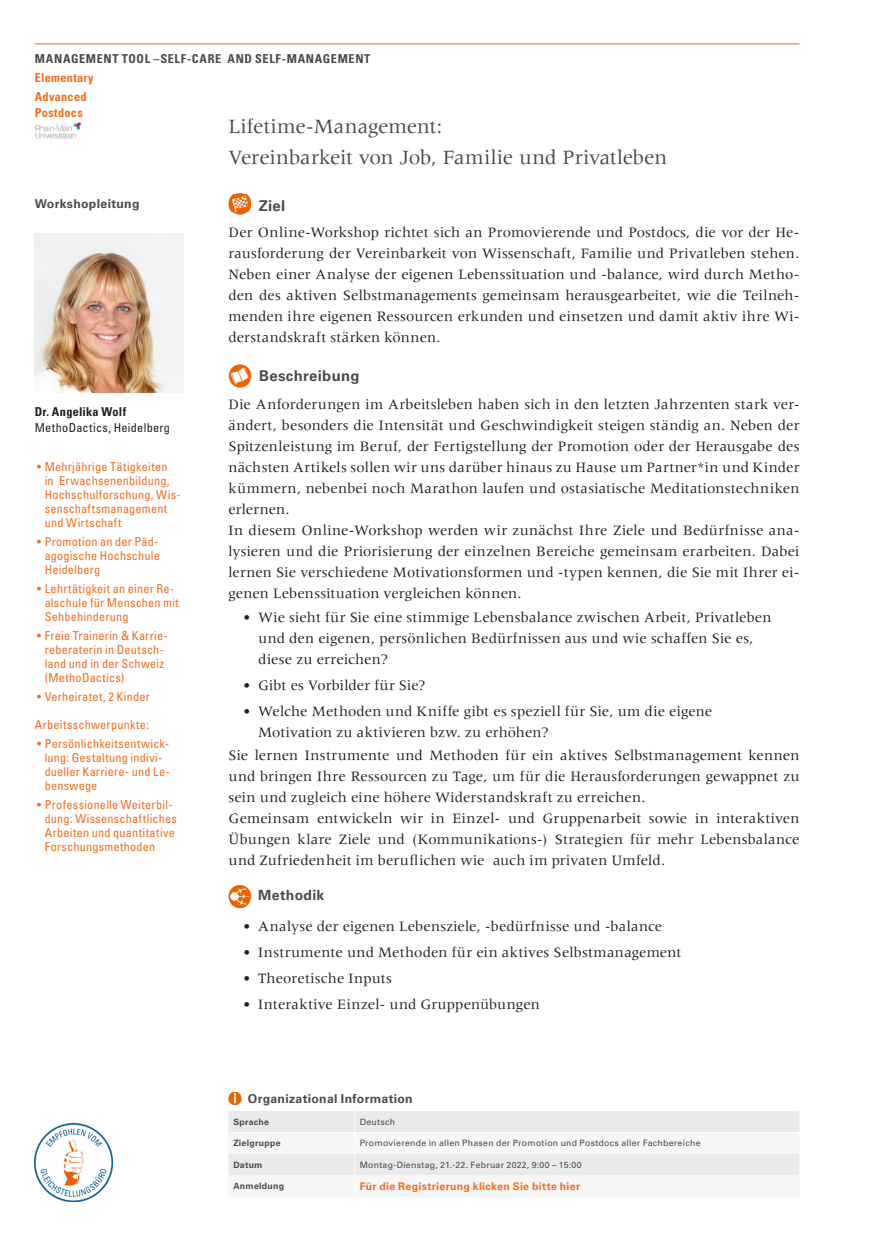
<style>
.page{position:relative;width:869px;height:1241px;background:#fff}
.page>*{position:absolute;margin:0;border:0;box-sizing:border-box;transform-origin:0 0}
.Kurse{font:21px "Meridien LT Std";letter-spacing:-.01em;color:#4c4b46}
.mengentext{font:14.88px/21px "Meridien LT Std";letter-spacing:.01em;color:#231f20;text-align:justify}
.Objective_Descriptio{font:700 14.88px "Univers LT Std";letter-spacing:.02em;color:#4c4b46}
.mengentext-2{font:700 14px "Univers LT Std";letter-spacing:.025em;color:#4c4b46}
.Trainer_Biografie{font:condensed 12.25px/14px "Univers LT Std";letter-spacing:.02em;color:#ef6d20}
.Kopf_Tools{font:700 condensed 12.25px "Univers LT Std";letter-spacing:.05em;color:#4c4b46}
.Trainer_Name{font:condensed 12.25px/15.8px "Univers LT Std";letter-spacing:.025em;color:#231f20}
.Tabelle_Headline{font:700 12.25px "Univers LT Std";letter-spacing:.025em;color:#4c4b46}
.Kopf_links_Einstufun{font:700 condensed 12.25px "Univers LT Std";letter-spacing:.025em;color:#ef6d20}
.Headlines__Trainer{font:700 12.25px "Univers LT Std";letter-spacing:.025em;color:#4c4b46}
.Kopf_Tools-2{font:700 condensed 12.25px "Univers LT Std";letter-spacing:.025em;color:#ef6d20}
.Tabelle_Mengentext{font:700 10.5px "Univers LT Std";letter-spacing:.03em;color:#ef6d20}
.Tabelle_Mengentext-2{font:8.75px "Univers LT Std";letter-spacing:.03em;color:#4c4b46}
.Tabelle_Bold{font:700 8.75px "Univers LT Std";letter-spacing:.03em;color:#4c4b46}
.s1{font-weight:700}
</style>
<div class="page">
<hr style="left:35px;top:43px;width:764px;height:1px;background:#ef6d20">
<img style="left:228px;top:192px;width:23px;height:23px">
<img style="left:228px;top:364px;width:24px;height:23px">
<img style="left:228px;top:885px;width:23px;height:22px">
<svg style="left:228px;top:1092px;width:571px;height:83px"></svg>
<hr style="left:228px;top:1131px;width:126px;height:1px;background:#fff">
<img style="left:35px;top:234px;width:149px;height:158px">
<img style="left:35px;top:123px;width:45px;height:16px">
<img style="left:35px;top:1123px;width:77px;height:77px">
<p class="Kopf_Tools" style="left:35px;top:52px;width:337px">MANAGEMENT TOOL –SELF-CARE AND SELF-MANAGEMENT</p>
<p class="Kopf_Tools-2" style="left:35px;top:70px;width:60px">Elementary</p>
<p class="Kopf_links_Einstufun" style="left:35px;top:89px;width:53px">Advanced</p>
<p class="Kopf_links_Einstufun" style="left:35px;top:105px;width:50px">Postdocs</p>
<p class="Kurse" style="left:228px;top:115px;width:215px">Lifetime-Management:</p>
<p class="Kurse" style="left:228px;top:145px;width:440px">Vereinbarkeit von Job, Familie und Privatleben</p>
<p class="Headlines__Trainer" style="left:35px;top:197px;width:106px">Workshopleitung</p>
<p class="Objective_Descriptio" style="left:259px;top:197px;width:28px">Ziel</p>
<p class="mengentext" style="left:228px;top:222px;width:572px">Der Online-Workshop richtet sich an Promovierende und Postdocs, die vor der He&shy;rausforderung der Vereinbarkeit von Wissenschaft, Familie und Privatleben stehen.<br>Neben einer Analyse der eigenen Lebenssituation und -balance, wird durch Metho&shy;den des aktiven Selbstmanagements gemeinsam herausgearbeitet, wie die Teilneh&shy;menden ihre eigenen Ressourcen erkunden und einsetzen und damit aktiv ihre Wi&shy;derstandskraft stärken können.</p>
<p class="Objective_Descriptio" style="left:259px;top:367px;width:102px">Beschreibung</p>
<p class="mengentext" style="left:228px;top:394px;width:572px">Die Anforderungen im Arbeitsleben haben sich in den letzten Jahrzenten stark ver&shy;ändert, besonders die Intensität und Geschwindigkeit steigen ständig an. Neben der Spitzenleistung im Beruf, der Fertigstellung der Promotion oder der Herausgabe des nächsten Artikels sollen wir uns darüber hinaus zu Hause um Partner*in und Kinder kümmern, nebenbei noch Marathon laufen und ostasiatische Meditationstechniken erlernen.</p>
<p class="mengentext" style="left:228px;top:520px;width:572px">In diesem Online-Workshop werden wir zunächst Ihre Ziele und Bedürfnisse ana&shy;lysieren und die Priorisierung der einzelnen Bereiche gemeinsam erarbeiten. Dabei lernen Sie verschiedene Motivationsformen und -typen kennen, die Sie mit Ihrer ei&shy;genen Lebenssituation vergleichen können.</p>
<p class="mengentext" style="left:258px;top:606px;width:514px;text-align:left;text-indent:-15px">• Wie sieht für Sie eine stimmige Lebensbalance zwischen Arbeit, Privatleben und den eigenen, persönlichen Bedürfnissen aus und wie schaffen Sie es, diese zu erreichen?</p>
<p class="mengentext" style="left:243px;top:674px;width:184px">• Gibt es Vorbilder für Sie?</p>
<p class="mengentext" style="left:258px;top:700px;width:455px;text-indent:-15px">• Welche Methoden und Kniffe gibt es speziell für Sie, um die eigene<br>Motivation zu aktivieren bzw. zu erhöhen?</p>
<p class="mengentext" style="left:228px;top:744px;width:572px">Sie lernen Instrumente und Methoden für ein aktives Selbstmanagement kennen und bringen Ihre Ressourcen zu Tage, um für die Herausforderungen gewappnet zu sein und zugleich eine höhere Widerstandskraft zu erreichen.</p>
<p class="mengentext" style="left:228px;top:807px;width:572px">Gemeinsam entwickeln wir in Einzel- und Gruppenarbeit sowie in interaktiven Übungen klare Ziele und (Kommunikations-) Strategien für mehr Lebensbalance und Zufriedenheit im beruflichen wie auch im privaten Umfeld.</p>
<p class="mengentext-2" style="left:258px;top:887px;width:68px">Methodik</p>
<p class="mengentext" style="left:243px;top:915px;width:420px">• Analyse der eigenen Lebensziele, -bedürfnisse und -balance</p>
<p class="mengentext" style="left:243px;top:941px;width:439px">• Instrumente und Methoden für ein aktives Selbstmanagement</p>
<p class="mengentext" style="left:243px;top:967px;width:150px">• Theoretische Inputs</p>
<p class="mengentext" style="left:243px;top:993px;width:298px">• Interaktive Einzel- und Gruppenübungen</p>
<p class="Trainer_Name" style="left:35px;top:403px;width:137px"><span class="s1">Dr. Angelika Wolf<br></span>MethoDactics, Heidelberg</p>
<p class="Trainer_Biografie" style="left:45px;top:459px;width:137px;text-indent:-7px">• Mehrjährige Tätigkeiten<br>in Erwachsenenbildung,<br>Hochschulforschung, Wis&shy;senschaftsmanagement und Wirtschaft</p>
<p class="Trainer_Biografie" style="left:45px;top:534px;width:117px;text-indent:-7px">• Promotion an der Päd&shy;agogische Hochschule<br>Heidelberg</p>
<p class="Trainer_Biografie" style="left:45px;top:581px;width:136px;text-indent:-7px">• Lehrtätigkeit an einer Re&shy;alschule für Menschen mit<br>Sehbehinderung</p>
<p class="Trainer_Biografie" style="left:45px;top:628px;width:124px;text-indent:-7px">• Freie Trainerin &amp; Karrie&shy;reberaterin in Deutsch&shy;land und in der Schweiz (MethoDactics)</p>
<p class="Trainer_Biografie" style="left:37px;top:689px;width:114px">• Verheiratet, 2 Kinder</p>
<p class="Trainer_Biografie" style="left:35px;top:717px;width:116px">Arbeitsschwerpunkte:</p>
<p class="Trainer_Biografie" style="left:45px;top:736px;width:126px;text-indent:-7px">• Persönlichkeitsentwick&shy;lung: Gestaltung indivi&shy;dueller Karriere- und Le&shy;benswege</p>
<p class="Trainer_Biografie" style="left:45px;top:797px;width:134px;text-indent:-7px">• Professionelle Weiterbil&shy;dung: Wissenschaftliches<br>Arbeiten und quantitative<br>Forschungsmethoden</p>
<p class="Tabelle_Headline" style="left:248px;top:1091px;width:166px">Organizational Information</p>
<p class="Tabelle_Bold" style="left:233px;top:1116px;width:37px">Sprache</p>
<p class="Tabelle_Mengentext-2" style="left:359px;top:1116px;width:37px">Deutsch</p>
<p class="Tabelle_Bold" style="left:233px;top:1137px;width:49px">Zielgruppe</p>
<p class="Tabelle_Mengentext-2" style="left:359px;top:1137px;width:342px">Promovierende in allen Phasen der Promotion und Postdocs aller Fachbereiche</p>
<p class="Tabelle_Bold" style="left:233px;top:1159px;width:31px">Datum</p>
<p class="Tabelle_Mengentext-2" style="left:359px;top:1159px;width:223px">Montag-Dienstag, 21.-22. Februar 2022, 9:00 – 15:00</p>
<p class="Tabelle_Bold" style="left:233px;top:1180px;width:52px">Anmeldung</p>
<p class="Tabelle_Mengentext" style="left:359px;top:1179px;width:222px">Für die Registrierung klicken Sie bitte hier</p>
</div>
